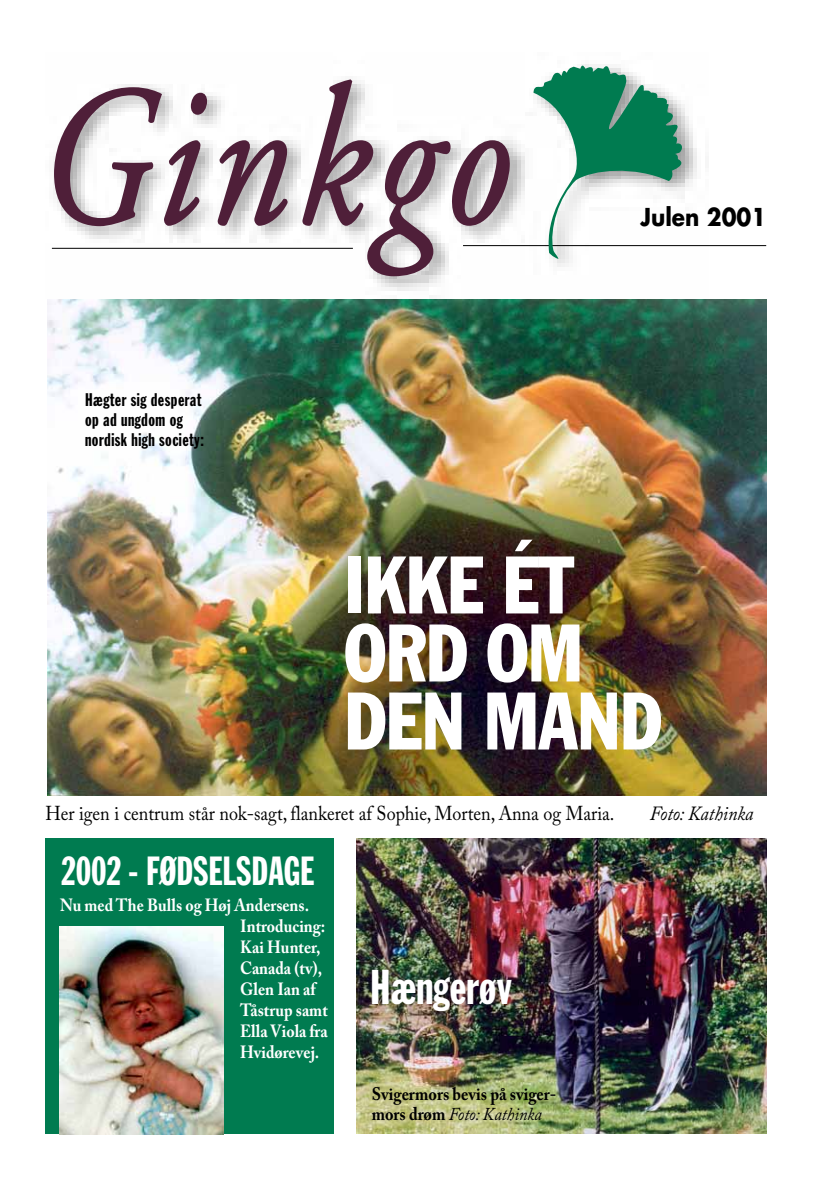
<style>
.page{position:relative;width:840px;height:1191px;background:#fff}
.page>*{position:absolute;margin:0;border:0;box-sizing:border-box;transform-origin:0 0}
.t1{font:condensed 80px/68px "Franklin Gothic Std";color:#fff;scale:.9 1}
.t2{font:48px "Franklin Gothic Std Extra Cond";color:#fff}
.t3{font:40px "Franklin Gothic Std Extra Cond";color:#fff}
.t4{font:700 24px "Futura Std";color:#000;scale:.9 1}
.t5{font:20px "Adobe Caslon Pro";color:#000;scale:.9 1}
.t6{font:italic 20px "Adobe Caslon Pro";color:#000;scale:.9 1}
.t7{font:18px/20px "Franklin Gothic Std Extra Cond";letter-spacing:.025em;color:#000}
.t8{font:700 18px/20px "Adobe Caslon Pro";color:#000;scale:.9 1}
.t9{font:700 17.6px/21px "Adobe Caslon Pro";color:#fff;scale:.9 1}
.s1{font-weight:400;font-style:italic}
</style>
<div class="page">
<img style="left:51px;top:116px;width:657px;height:175px">
<hr style="left:52px;top:248px;width:301px;height:1px;background:#000">
<hr style="left:463px;top:245px;width:302px;height:1px;background:#000">
<img style="left:356px;top:838px;width:409px;height:295px">
<svg style="left:533px;top:64px;width:155px;height:195px"></svg>
<svg style="left:53px;top:79px;width:456px;height:198px"></svg>
<img style="left:47px;top:299px;width:718px;height:497px">
<div style="left:45px;top:838px;width:288px;height:296px;background:#007b50"></div>
<img style="left:60px;top:926px;width:163px;height:208px">
<p class="t7" style="left:85px;top:390px;width:120px">Hægter sig desperat op ad ungdom og nordisk high society:</p>
<h3 class="t4" style="left:640px;top:201px;width:141px">Julen 2001</h3>
<h1 class="t1" style="left:344px;top:551px;width:353px">IKKE ÉT<br>ORD OM<br>DEN MAND</h1>
<p class="t5" style="left:45px;top:801px;width:633px">Her igen i centrum står nok-sagt, flankeret af Sophie, Morten, Anna og Maria.</p>
<p class="t6" style="left:649px;top:801px;width:116px">Foto: Kathinka</p>
<h3 class="t3" style="left:62px;top:849px;width:254px">2002 - FØDSELSDAGE</h3>
<p class="t9" style="left:240px;top:894px;width:99px;text-indent:-180px">Nu med The Bulls og Høj Andersens.<br>Introducing:<br>Kai Hunter,<br>Canada (tv),<br>Glen Ian af<br>Tåstrup samt<br>Ella Viola fra<br>Hvidørevej.</p>
<h2 class="t2" style="left:370px;top:961px;width:143px">Hængerøv</h2>
<p class="t8" style="left:371px;top:1083px;width:206px">Svigermors bevis på sviger&shy;mors drøm <span class="s1">Foto: Kathinka</span></p>
</div>
